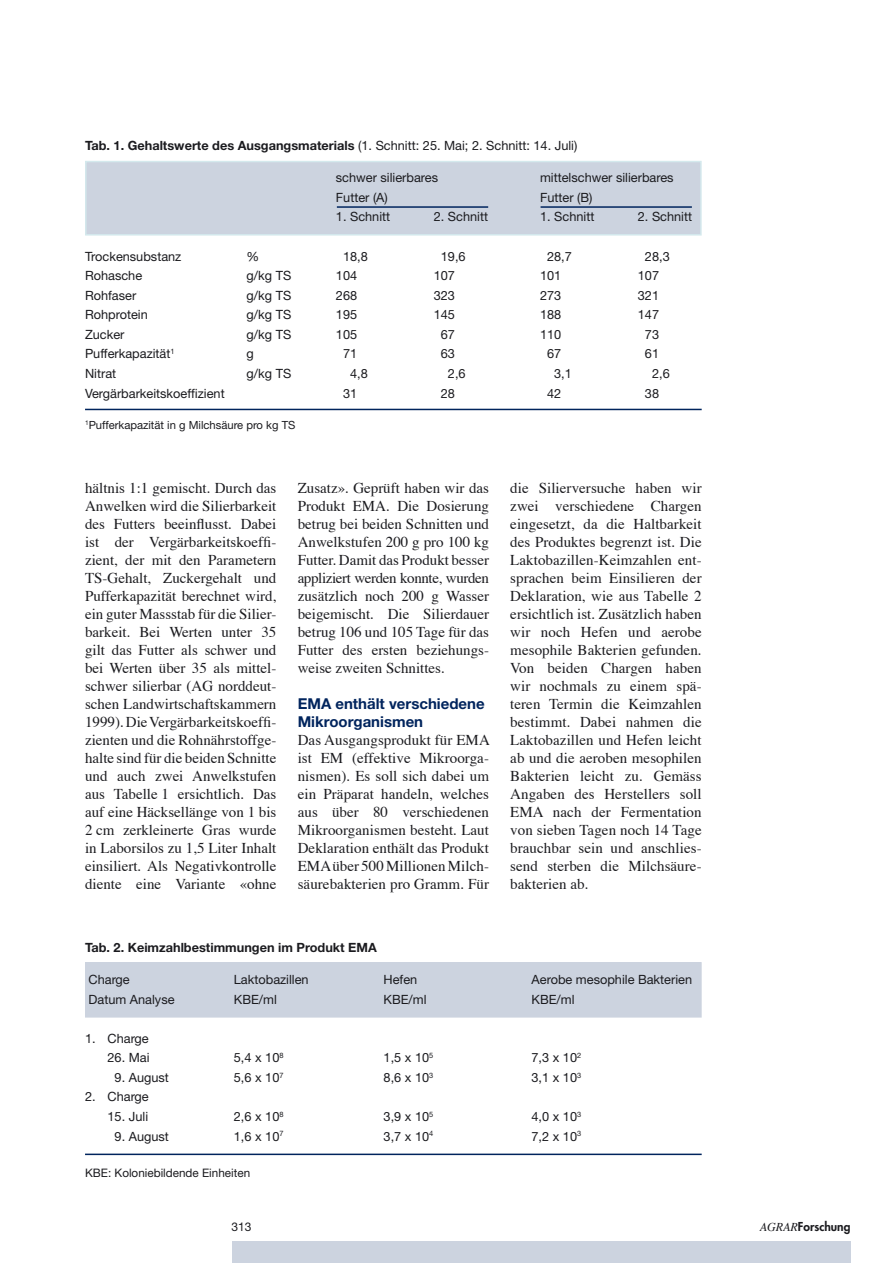
<style>
.page{position:relative;width:893px;height:1263px;background:#fff}
.page>*{position:absolute;margin:0;border:0;box-sizing:border-box;transform-origin:0 0}
.Texte{font:15px/18px "Times";color:#1b1b1f;text-align:justify}
.Titre_texte{font:700 15px/18px "Helvetica Neue";color:#00245d}
.Tab{font:12.75px "Helvetica Neue";color:#1b1b1f}
.Tab_titre{font:700 12.75px "Helvetica Neue";color:#1b1b1f}
.Tab_titre-2{font:12.75px "Helvetica Neue";color:#1b1b1f}
.Texte-2{font:800 12px "Futura";color:#1b1b1f}
.Texte-3{font:12px "Helvetica Neue";color:#1b1b1f}
.Tab-2{font:11.7px "Helvetica Neue";color:#1b1b1f}
.Tab-3{font:11.25px "Helvetica Neue";color:#1b1b1f}
.s1{font-weight:400}
.s2{font-family:"Times";font-weight:400;font-style:italic}
</style>
<div class="page">
<div style="left:232px;top:1242px;width:618px;height:21px;background:#ccd3df"></div>
<div style="left:86px;top:963px;width:615px;height:54px;background:#ccd3df"></div>
<div style="left:85px;top:962px;width:617px;height:55px;border:2px solid #ccd3df"></div>
<div style="left:86px;top:162px;width:615px;height:73px;background:#ccd3df"></div>
<div style="left:85px;top:161px;width:617px;height:75px;border:2px solid #d4e9ed"></div>
<hr style="left:85px;top:409px;width:617px;height:1px;background:#00245d">
<hr style="left:541px;top:206px;width:151px;height:2px;background:#00245d">
<hr style="left:337px;top:206px;width:151px;height:2px;background:#00245d">
<hr style="left:85px;top:1153px;width:617px;height:2px;background:#00245d">
<p class="Tab_titre" style="left:85px;top:138px;width:494px">Tab. 1. Gehaltswerte des Ausgangsmaterials <span class="s1">(1. Schnitt: 25. Mai; 2. Schnitt: 14. Juli)</span></p>
<p class="Tab_titre-2" style="left:336px;top:170px;width:104px">schwer silierbares</p>
<p class="Tab_titre-2" style="left:540px;top:170px;width:135px">mittelschwer silierbares</p>
<p class="Tab" style="left:336px;top:190px;width:53px">Futter (A)</p>
<p class="Tab" style="left:540px;top:190px;width:54px">Futter (B)</p>
<p class="Tab" style="left:336px;top:209px;width:56px">1. Schnitt</p>
<p class="Tab" style="left:434px;top:209px;width:56px">2. Schnitt</p>
<p class="Tab" style="left:540px;top:209px;width:56px">1. Schnitt</p>
<p class="Tab" style="left:638px;top:209px;width:56px">2. Schnitt</p>
<p class="Tab" style="left:85px;top:248px;width:98px">Trockensubstanz</p>
<p class="Tab" style="left:247px;top:248px;width:14px">%</p>
<p class="Tab" style="left:343px;top:248px;width:26px">18,8</p>
<p class="Tab" style="left:441px;top:248px;width:26px">19,6</p>
<p class="Tab" style="left:547px;top:248px;width:26px">28,7</p>
<p class="Tab" style="left:645px;top:248px;width:26px">28,3</p>
<p class="Tab" style="left:85px;top:268px;width:59px">Rohasche</p>
<p class="Tab" style="left:247px;top:268px;width:46px">g/kg TS</p>
<p class="Tab" style="left:336px;top:268px;width:23px">104</p>
<p class="Tab" style="left:434px;top:268px;width:23px">107</p>
<p class="Tab" style="left:540px;top:268px;width:23px">101</p>
<p class="Tab" style="left:638px;top:268px;width:23px">107</p>
<p class="Tab" style="left:85px;top:288px;width:53px">Rohfaser</p>
<p class="Tab" style="left:247px;top:288px;width:46px">g/kg TS</p>
<p class="Tab" style="left:336px;top:288px;width:23px">268</p>
<p class="Tab" style="left:434px;top:288px;width:23px">323</p>
<p class="Tab" style="left:540px;top:288px;width:23px">273</p>
<p class="Tab" style="left:638px;top:288px;width:23px">321</p>
<p class="Tab" style="left:85px;top:307px;width:64px">Rohprotein</p>
<p class="Tab" style="left:247px;top:307px;width:46px">g/kg TS</p>
<p class="Tab" style="left:336px;top:307px;width:23px">195</p>
<p class="Tab" style="left:434px;top:307px;width:23px">145</p>
<p class="Tab" style="left:540px;top:307px;width:23px">188</p>
<p class="Tab" style="left:638px;top:307px;width:23px">147</p>
<p class="Tab" style="left:85px;top:327px;width:41px">Zucker</p>
<p class="Tab" style="left:247px;top:327px;width:46px">g/kg TS</p>
<p class="Tab" style="left:336px;top:327px;width:23px">105</p>
<p class="Tab" style="left:441px;top:327px;width:16px">67</p>
<p class="Tab" style="left:540px;top:327px;width:23px">110</p>
<p class="Tab" style="left:645px;top:327px;width:16px">73</p>
<p class="Tab" style="left:85px;top:346px;width:91px">Pufferkapazität<sup>1</sup></p>
<p class="Tab" style="left:247px;top:346px;width:9px">g</p>
<p class="Tab" style="left:343px;top:346px;width:16px">71</p>
<p class="Tab" style="left:441px;top:346px;width:16px">63</p>
<p class="Tab" style="left:547px;top:346px;width:16px">67</p>
<p class="Tab" style="left:645px;top:346px;width:16px">61</p>
<p class="Tab" style="left:85px;top:366px;width:33px">Nitrat</p>
<p class="Tab" style="left:247px;top:366px;width:46px">g/kg TS</p>
<p class="Tab" style="left:350px;top:366px;width:19px">4,8</p>
<p class="Tab" style="left:448px;top:366px;width:19px">2,6</p>
<p class="Tab" style="left:554px;top:366px;width:19px">3,1</p>
<p class="Tab" style="left:652px;top:366px;width:19px">2,6</p>
<p class="Tab" style="left:85px;top:385px;width:141px">Vergärbarkeitskoeffizient</p>
<p class="Tab" style="left:343px;top:385px;width:16px">31</p>
<p class="Tab" style="left:441px;top:385px;width:16px">28</p>
<p class="Tab" style="left:547px;top:385px;width:16px">42</p>
<p class="Tab" style="left:645px;top:385px;width:16px">38</p>
<p class="Tab-3" style="left:85px;top:418px;width:212px"><sup>1</sup>Pufferkapazität in g Milchsäure pro kg TS</p>
<p class="Texte" style="left:85px;top:478px;width:193px">hältnis 1:1 gemischt. Durch das Anwelken wird die Silierbarkeit des Futters beeinflusst. Dabei ist der Vergärbarkeitskoeffi&shy;zient, der mit den Parametern TS-Gehalt, Zuckergehalt und Pufferkapazität berechnet wird, ein guter Massstab für die Silier&shy;barkeit. Bei Werten unter 35 gilt das Futter als schwer und bei Werten über 35 als mittel&shy;schwer silierbar (AG norddeut&shy;schen Landwirtschaftskammern 1999). Die Vergärbarkeitskoeffi&shy;zienten und die Rohnährstoffge&shy;halte sind für die beiden Schnitte und auch zwei Anwelkstufen aus Tabelle 1 ersichtlich. Das auf eine Häcksellänge von 1 bis 2 cm zerkleinerte Gras wurde in Laborsilos zu 1,5 Liter Inhalt einsiliert. Als Negativkontrolle diente eine Variante «ohne</p>
<p class="Texte" style="left:298px;top:478px;width:193px">Zusatz». Geprüft haben wir das Produkt EMA. Die Dosierung betrug bei beiden Schnitten und Anwelkstufen 200 g pro 100 kg Futter. Damit das Produkt besser appliziert werden konnte, wurden zusätzlich noch 200 g Wasser beigemischt. Die Silierdauer betrug 106 und 105 Tage für das Futter des ersten beziehungs&shy;weise zweiten Schnittes.</p>
<p class="Titre_texte" style="left:298px;top:694px;width:188px">EMA enthält verschiedene<br>Mikroorganismen</p>
<p class="Texte" style="left:298px;top:730px;width:194px">Das Ausgangsprodukt für EMA ist EM (effektive Mikroorga&shy;nismen). Es soll sich dabei um ein Präparat handeln, welches aus über 80 verschiedenen Mikroorganismen besteht. Laut Deklaration enthält das Produkt EMA über 500 Millionen Milch&shy;säurebakterien pro Gramm. Für</p>
<p class="Texte" style="left:510px;top:478px;width:193px">die Silierversuche haben wir zwei verschiedene Chargen eingesetzt, da die Haltbarkeit des Produktes begrenzt ist. Die Laktobazillen-Keimzahlen ent&shy;sprachen beim Einsilieren der Deklaration, wie aus Tabelle 2 ersichtlich ist. Zusätzlich haben wir noch Hefen und aerobe mesophile Bakterien gefunden.<br>Von beiden Chargen haben wir nochmals zu einem spä&shy;teren Termin die Keimzahlen bestimmt. Dabei nahmen die Laktobazillen und Hefen leicht ab und die aeroben mesophilen Bakterien leicht zu. Gemäss Angaben des Herstellers soll EMA nach der Fermentation von sieben Tagen noch 14 Tage brauchbar sein und anschlies&shy;send sterben die Milchsäure&shy;bakterien ab.</p>
<p class="Tab_titre" style="left:85px;top:939px;width:293px">Tab. 2. Keimzahlbestimmungen im Produkt EMA</p>
<p class="Tab" style="left:89px;top:972px;width:43px">Charge</p>
<p class="Tab" style="left:234px;top:972px;width:76px">Laktobazillen</p>
<p class="Tab" style="left:384px;top:972px;width:35px">Hefen</p>
<p class="Tab" style="left:532px;top:972px;width:162px">Aerobe mesophile Bakterien</p>
<p class="Tab" style="left:89px;top:991px;width:87px">Datum Analyse</p>
<p class="Tab" style="left:234px;top:991px;width:44px">KBE/ml</p>
<p class="Tab" style="left:384px;top:991px;width:44px">KBE/ml</p>
<p class="Tab" style="left:532px;top:991px;width:44px">KBE/ml</p>
<p class="Tab" style="left:85px;top:1030px;width:65px">1. Charge</p>
<p class="Tab" style="left:108px;top:1050px;width:44px">26. Mai</p>
<p class="Tab" style="left:234px;top:1050px;width:51px">5,4 x 10<sup>8</sup></p>
<p class="Tab" style="left:384px;top:1050px;width:51px">1,5 x 10<sup>5</sup></p>
<p class="Tab" style="left:532px;top:1050px;width:51px">7,3 x 10<sup>2</sup></p>
<p class="Tab" style="left:115px;top:1070px;width:56px">9. August</p>
<p class="Tab" style="left:234px;top:1070px;width:51px">5,6 x 10<sup>7</sup></p>
<p class="Tab" style="left:384px;top:1070px;width:51px">8,6 x 10<sup>3</sup></p>
<p class="Tab" style="left:532px;top:1070px;width:51px">3,1 x 10<sup>3</sup></p>
<p class="Tab" style="left:85px;top:1089px;width:65px">2. Charge</p>
<p class="Tab" style="left:108px;top:1109px;width:42px">15. Juli</p>
<p class="Tab" style="left:234px;top:1109px;width:51px">2,6 x 10<sup>8</sup></p>
<p class="Tab" style="left:384px;top:1109px;width:51px">3,9 x 10<sup>5</sup></p>
<p class="Tab" style="left:532px;top:1109px;width:51px">4,0 x 10<sup>3</sup></p>
<p class="Tab" style="left:115px;top:1128px;width:56px">9. August</p>
<p class="Tab" style="left:234px;top:1128px;width:51px">1,6 x 10<sup>7</sup></p>
<p class="Tab" style="left:384px;top:1128px;width:51px">3,7 x 10<sup>4</sup></p>
<p class="Tab" style="left:532px;top:1128px;width:51px">7,2 x 10<sup>3</sup></p>
<p class="Tab-2" style="left:85px;top:1165px;width:167px">KBE: Koloniebildende Einheiten</p>
<p class="Texte-3" style="left:232px;top:1220px;width:22px">313</p>
<p class="Texte-2" style="left:760px;top:1219px;width:92px"><span class="s2">AGRAR</span>Forschung</p>
</div>
